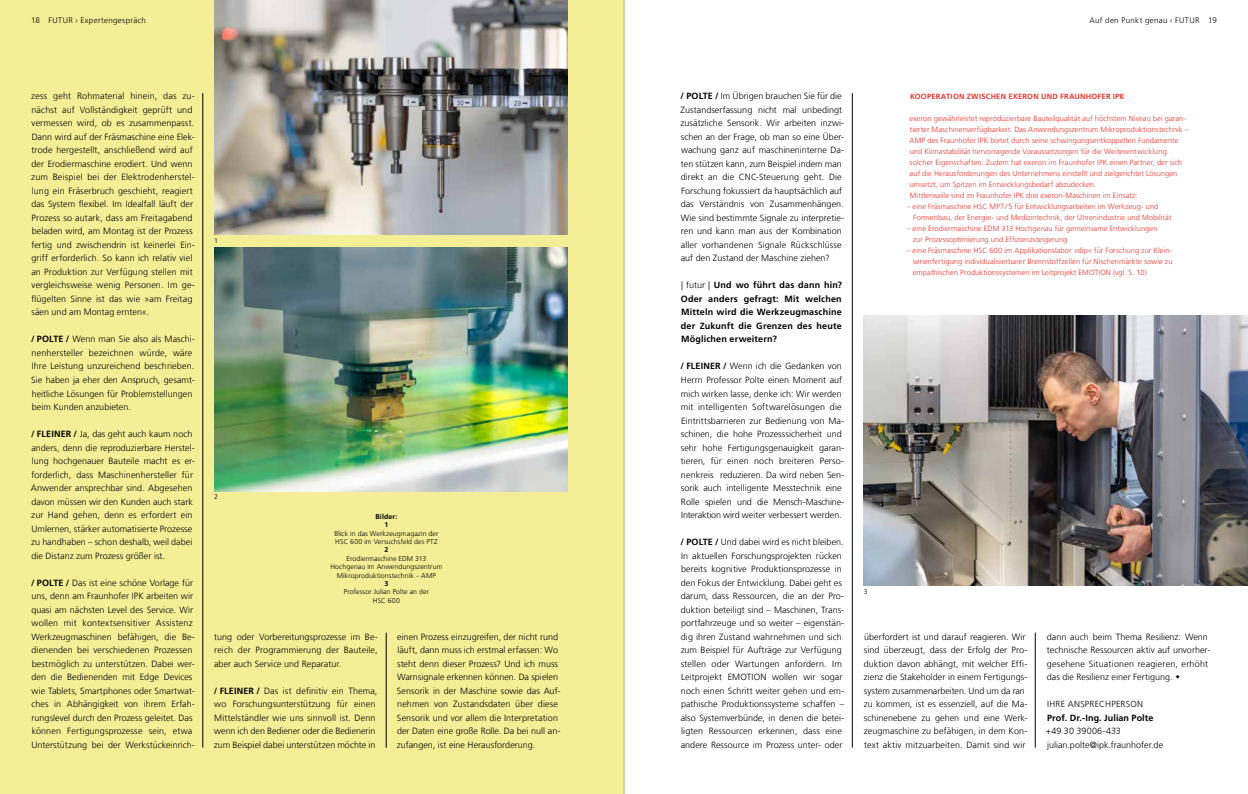
<style>
.page{position:relative;width:1248px;height:794px;background:#fff}
.page>*{position:absolute;margin:0;border:0;box-sizing:border-box;transform-origin:0 0}
.t1{font:300 9px/13.5px "Frutiger LT Com";letter-spacing:.005em;color:#000}
.t2{font:700 9px/13.5px "Frutiger LT Com";letter-spacing:.015em;color:#000;text-align:justify}
.t3{font:300 8.8px "Frutiger LT Com";letter-spacing:.03em;color:#000}
.t4{font:300 8px "Frutiger LT Com";letter-spacing:.04em;color:#000}
.t5{font:300 7.5px/11px "Frutiger LT Com";letter-spacing:.01em;color:#ea322c}
.t6{font:700 7.5px "Frutiger LT Com";letter-spacing:.035em;color:#ea322c}
.t7{font:300 7px/8.4px "Frutiger LT Com";letter-spacing:.01em;color:#000;text-align:center}
.t8{font:700 7px/8.4px "Frutiger LT Com";letter-spacing:.02em;color:#000;text-align:center}
.s1{font-weight:700}
.s2{font-weight:300}
</style>
<div class="page">
<div style="left:0;top:0;width:624px;height:794px;background:#f4ee96"></div>
<hr style="left:202px;top:93px;width:1px;height:654px;background:#000">
<hr style="left:852px;top:93px;width:1px;height:654px;background:#000">
<hr style="left:1034px;top:632px;width:1px;height:115px;background:#000">
<img style="left:214px;top:0;width:353px;height:234px">
<img style="left:214px;top:248px;width:353px;height:243px">
<img style="left:863px;top:315px;width:384px;height:270px">
<hr style="left:386px;top:632px;width:1px;height:115px;background:#000">
<hr style="left:623px;top:0;width:1px;height:794px;background:#c6c6c6">
<p class="t4" style="left:31px;top:16px;width:116px">18 FUTUR › Expertengespräch</p>
<p class="t4" style="left:1089px;top:16px;width:129px">Auf den Punkt genau ‹ FUTUR 19</p>
<p class="t1" style="left:31px;top:90px;width:165px">zess geht Rohmaterial hinein, das zu&shy;nächst auf Vollständigkeit geprüft und vermessen wird, ob es zusammenpasst.<br>Dann wird auf der Fräsmaschine eine Elek&shy;trode hergestellt, anschließend wird auf der Erodiermaschine erodiert. Und wenn zum Beispiel bei der Elektrodenherstel&shy;lung ein Fräserbruch geschieht, reagiert das System flexibel. Im Idealfall läuft der Prozess so autark, dass am Freitagabend beladen wird, am Montag ist der Prozess fertig und zwischendrin ist keinerlei Ein&shy;griff erforderlich. So kann ich relativ viel an Produktion zur Verfügung stellen mit vergleichsweise wenig Personen. Im ge&shy;flügelten Sinne ist das wie »am Freitag säen und am Montag ernten«.</p>
<p class="t1" style="left:31px;top:333px;width:165px"><span class="s1">/ POLTE /</span> Wenn man Sie also als Maschi&shy;nenhersteller bezeichnen würde, wäre Ihre Leistung unzureichend beschrieben.<br>Sie haben ja eher den Anspruch, gesamt&shy;heitliche Lösungen für Problemstellungen beim Kunden anzubieten.</p>
<p class="t1" style="left:31px;top:427px;width:165px"><span class="s1">/ FLEINER /</span> Ja, das geht auch kaum noch anders, denn die reproduzierbare Herstel&shy;lung hochgenauer Bauteile macht es er&shy;forderlich, dass Maschinenhersteller für Anwender ansprechbar sind. Abgesehen davon müssen wir den Kunden auch stark zur Hand gehen, denn es erfordert ein Umlernen, stärker automatisierte Prozesse zu handhaben – schon deshalb, weil dabei die Distanz zum Prozess größer ist.</p>
<p class="t1" style="left:31px;top:576px;width:165px"><span class="s1">/ POLTE /</span> Das ist eine schöne Vorlage für uns, denn am Fraunhofer IPK arbeiten wir quasi am nächsten Level des Service. Wir wollen mit kontextsensitiver Assistenz Werkzeugmaschinen befähigen, die Be&shy;dienenden bei verschiedenen Prozessen bestmöglich zu unterstützen. Dabei wer&shy;den die Bedienenden mit Edge Devices wie Tablets, Smartphones oder Smartwat&shy;ches in Abhängigkeit von ihrem Erfah&shy;rungslevel durch den Prozess geleitet. Das können Fertigungsprozesse sein, etwa Unterstützung bei der Werkstückeinrich-</p>
<p class="t7" style="left:214px;top:236px;width:5px">1</p>
<p class="t7" style="left:214px;top:492px;width:5px">2</p>
<p class="t8" style="left:375px;top:512px;width:23px">Bilder:<br>1</p>
<p class="t7" style="left:334px;top:529px;width:106px;text-align:left">Blick in das Werkzeugmagazin der<br>HSC 600 im Versuchsfeld des PTZ</p>
<p class="t8" style="left:384px;top:546px;width:5px">2</p>
<p class="t7" style="left:330px;top:554px;width:114px">Erodiermaschine EDM 313<br>Hochgenau im Anwendungszentrum<br>Mikroproduktionstechnik – AMP</p>
<p class="t8" style="left:384px;top:579px;width:5px">3</p>
<p class="t7" style="left:344px;top:588px;width:87px">Professor Julian Polte an der<br>HSC 600</p>
<p class="t1" style="left:214px;top:630px;width:165px;text-align:justify">tung oder Vorbereitungsprozesse im Be&shy;reich der Programmierung der Bauteile, aber auch Service und Reparatur.</p>
<p class="t1" style="left:214px;top:684px;width:165px"><span class="s1">/ FLEINER /</span> Das ist definitiv ein Thema, wo Forschungsunterstützung für einen Mittelständler wie uns sinnvoll ist. Denn wenn ich den Bediener oder die Bedienerin zum Beispiel dabei unterstützen möchte in</p>
<p class="t1" style="left:397px;top:630px;width:165px">einen Prozess einzugreifen, der nicht rund läuft, dann muss ich erstmal erfassen: Wo steht denn dieser Prozess? Und ich muss Warnsignale erkennen können. Da spielen Sensorik in der Maschine sowie das Auf&shy;nehmen von Zustandsdaten über diese Sensorik und vor allem die Interpretation der Daten eine große Rolle. Da bei null an&shy;zufangen, ist eine Herausforderung.</p>
<p class="t1" style="left:680px;top:90px;width:165px"><span class="s1">/ POLTE /</span> Im Übrigen brauchen Sie für die Zustandserfassung nicht mal unbedingt zusätzliche Sensorik. Wir arbeiten inzwi&shy;schen an der Frage, ob man so eine Über&shy;wachung ganz auf maschineninterne Da&shy;ten stützen kann, zum Beispiel indem man direkt an die CNC-Steuerung geht. Die Forschung fokussiert da hauptsächlich auf das Verständnis von Zusammenhängen.<br>Wie sind bestimmte Signale zu interpretie&shy;ren und kann man aus der Kombination aller vorhandenen Signale Rückschlüsse auf den Zustand der Maschine ziehen?</p>
<p class="t2" style="left:680px;top:279px;width:163px"><span class="s2">| futur |</span> Und wo führt das dann hin?<br>Oder anders gefragt: Mit welchen Mitteln wird die Werkzeugmaschine der Zukunft die Grenzen des heute Möglichen erweitern?</p>
<p class="t1" style="left:680px;top:360px;width:165px"><span class="s1">/ FLEINER /</span> Wenn ich die Gedanken von Herrn Professor Polte einen Moment auf mich wirken lasse, denke ich: Wir werden mit intelligenten Softwarelösungen die Eintrittsbarrieren zur Bedienung von Ma&shy;schinen, die hohe Prozesssicherheit und sehr hohe Fertigungsgenauigkeit garan&shy;tieren, für einen noch breiteren Perso&shy;nenkreis reduzieren. Da wird neben Sen&shy;sorik auch intelligente Messtechnik eine Rolle spielen und die Mensch-Maschine-Interaktion wird weiter verbessert werden.</p>
<p class="t1" style="left:680px;top:535px;width:165px"><span class="s1">/ POLTE /</span> Und dabei wird es nicht bleiben.<br>In aktuellen Forschungsprojekten rücken bereits kognitive Produktionsprozesse in den Fokus der Entwicklung. Dabei geht es darum, dass Ressourcen, die an der Pro&shy;duktion beteiligt sind – Maschinen, Trans&shy;portfahrzeuge und so weiter – eigenstän&shy;dig ihren Zustand wahrnehmen und sich zum Beispiel für Aufträge zur Verfügung stellen oder Wartungen anfordern. Im Leitprojekt EMOTION wollen wir sogar noch einen Schritt weiter gehen und em&shy;pathische Produktionssysteme schaffen – also Systemverbünde, in denen die betei&shy;ligten Ressourcen erkennen, dass eine andere Ressource im Prozess unter- oder</p>
<p class="t6" style="left:909px;top:92px;width:216px">KOOPERATION ZWISCHEN EXERON UND FRAUNHOFER IPK</p>
<p class="t5" style="left:909px;top:113px;width:280px">exeron gewährleistet reproduzierbare Bauteilqualität auf höchstem Niveau bei garan&shy;tierter Maschinenverfügbarkeit. Das Anwendungszentrum Mikroproduktionstechnik – AMP des Fraunhofer IPK bietet durch seine schwingungsentkoppelten Fundamente und Klimastabilität hervorragende Voraussetzungen für die Weiterentwicklung solcher Eigenschaften. Zudem hat exeron im Fraunhofer IPK einen Partner, der sich auf die Herausforderungen des Unternehmens einstellt und zielgerichtet Lösungen umsetzt, um Spitzen im Entwicklungsbedarf abzudecken.<br>Mittlerweile sind im Fraunhofer IPK drei exeron-Maschinen im Einsatz:</p>
<p class="t5" style="left:913px;top:201px;width:260px;text-indent:-6px">– eine Fräsmaschine HSC MP7/5 für Entwicklungsarbeiten im Werkzeug- und<br>Formenbau, der Energie- und Medizintechnik, der Uhrenindustrie und Mobilität</p>
<p class="t5" style="left:912px;top:223px;width:246px;text-indent:-6px">– eine Erodiermaschine EDM 313 Hochgenau für gemeinsame Entwicklungen zur Prozessoptimierung und Effizienzsteigerung</p>
<p class="t5" style="left:912px;top:245px;width:261px;text-align:justify;text-indent:-6px">– eine Fräsmaschine HSC 600 im Applikationslabor »dip« für Forschung zur Klein&shy;serienfertigung individualisierbarer Brennstoffzellen für Nischenmärkte sowie zu empathischen Produktionssystemen im Leitprojekt EMOTION (vgl. S. 10)</p>
<p class="t7" style="left:863px;top:587px;width:5px">3</p>
<p class="t1" style="left:863px;top:630px;width:165px">überfordert ist und darauf reagieren. Wir sind überzeugt, dass der Erfolg der Pro&shy;duktion davon abhängt, mit welcher Effi&shy;zienz die Stakeholder in einem Fertigungs&shy;system zusammenarbeiten. Und um da ran zu kommen, ist es essenziell, auf die Ma&shy;schinenebene zu gehen und eine Werk&shy;zeugmaschine zu befähigen, in dem Kon&shy;text aktiv mitzuarbeiten. Damit sind wir</p>
<p class="t1" style="left:1046px;top:630px;width:165px">dann auch beim Thema Resilienz: Wenn technische Ressourcen aktiv auf unvorher&shy;gesehene Situationen reagieren, erhöht das die Resilienz einer Fertigung.</p>
<p class="t3" style="left:1046px;top:699px;width:97px">IHRE ANSPRECHPERSON</p>
<p class="t2" style="left:1047px;top:711px;width:108px">Prof. Dr.-Ing. Julian Polte</p>
<p class="t1" style="left:1045px;top:724px;width:119px">+49 30 39006-433 julian.polte@ipk.fraunhofer.de</p>
</div>
